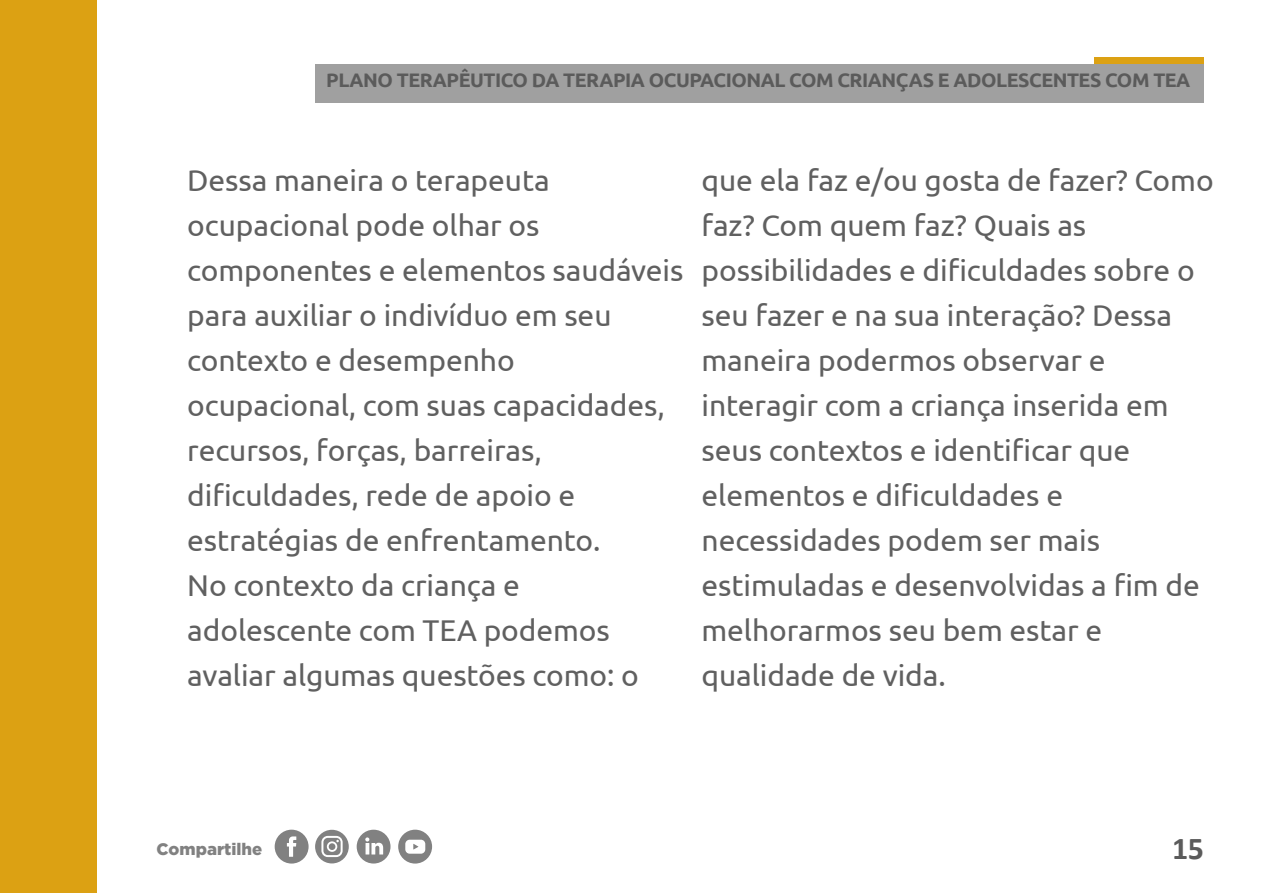
<style>
.page{position:relative;width:1263px;height:893px;background:#fff}
.page>*{position:absolute;margin:0;border:0;box-sizing:border-box;transform-origin:0 0}
.t1{font:700 31.95px "Calibri";color:#5b5b5b}
.t2{font:30px/45px "Ubuntu";letter-spacing:-.005em;color:#606060}
.t3{font:700 19.5px "Ubuntu";letter-spacing:-.025em;color:#5b5b5b}
.t4{font:900 16.65px "Gotham";color:#818181}
</style>
<div class="page">
<div style="left:1094px;top:57px;width:109px;height:6px;background:#dca113"></div>
<div style="left:0;top:0;width:97px;height:893px;background:#dca113"></div>
<div style="left:275px;top:830px;width:34px;height:33px;background:#818181;border-radius:50%"></div>
<svg style="left:287px;top:836px;width:9px;height:21px"></svg>
<div style="left:398px;top:830px;width:34px;height:33px;background:#818181;border-radius:50%"></div>
<svg style="left:405px;top:840px;width:20px;height:14px"></svg>
<svg style="left:315px;top:830px;width:34px;height:33px"></svg>
<div style="left:357px;top:830px;width:33px;height:33px;background:#818181;border-radius:50%"></div>
<svg style="left:365px;top:837px;width:18px;height:17px"></svg>
<div style="left:315px;top:64px;width:888px;height:39px;background:#a0a0a0"></div>
<p class="t3" style="left:326px;top:68px;width:866px">PLANO TERAPÊUTICO DA TERAPIA OCUPACIONAL COM CRIANÇAS E ADOLESCENTES COM TEA</p>
<p class="t2" style="left:187px;top:157px;width:498px">Dessa maneira o terapeuta ocupacional pode olhar os componentes e elementos saudáveis para auxiliar o indivíduo em seu contexto e desempenho ocupacional, com suas capacidades, recursos, forças, barreiras, dificuldades, rede de apoio e estratégias de enfrentamento.<br>No contexto da criança e adolescente com TEA podemos avaliar algumas questões como: o</p>
<p class="t2" style="left:701px;top:157px;width:514px">que ela faz e/ou gosta de fazer? Como faz? Com quem faz? Quais as possibilidades e dificuldades sobre o seu fazer e na sua interação? Dessa maneira podermos observar e interagir com a criança inserida em seus contextos e identificar que elementos e dificuldades e necessidades podem ser mais estimuladas e desenvolvidas a fim de melhorarmos seu bem estar e qualidade de vida.</p>
<p class="t4" style="left:157px;top:840px;width:107px">Compartilhe</p>
<p class="t1" style="left:1172px;top:826px;width:33px">15</p>
</div>
